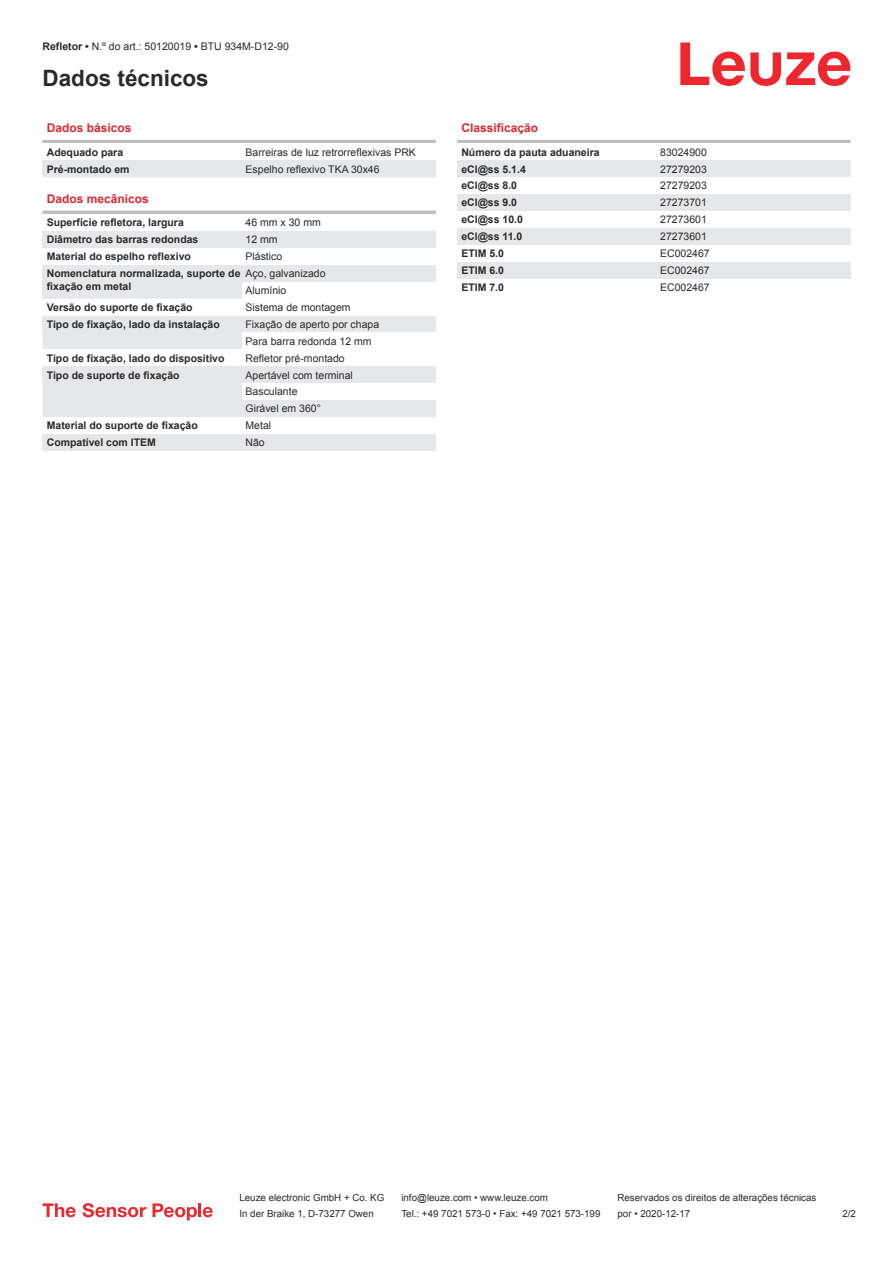
<style>
.page{position:relative;width:893px;height:1263px;background:#fff}
.page>*{position:absolute;margin:0;border:0;box-sizing:border-box;transform-origin:0 0}
.t1{font:700 22.5px "Arial";color:#2b292a}
.t2{font:700 12px "Arial";color:#db2a30}
.t3{font:700 10.5px/12.6px "Arial";color:#2b292a}
.t4{font:10.5px/17px "Arial";color:#2b292a}
.t5{font:9.75px "Arial";color:#2b292a}
.s1{font-weight:700}
</style>
<div class="page">
<svg style="left:680px;top:43px;width:170px;height:43px"></svg>
<div style="left:43px;top:294px;width:199px;height:123px;background:#e6e7e9"></div>
<hr style="left:43px;top:140px;width:393px;height:3px;background:#bdbfc1">
<div style="left:43px;top:160px;width:199px;height:17px;background:#e6e7e9"></div>
<div style="left:242px;top:160px;width:194px;height:17px;background:#e6e7e9"></div>
<hr style="left:43px;top:211px;width:393px;height:3px;background:#bdbfc1">
<div style="left:43px;top:231px;width:199px;height:17px;background:#e6e7e9"></div>
<div style="left:242px;top:231px;width:194px;height:17px;background:#e6e7e9"></div>
<div style="left:43px;top:265px;width:199px;height:29px;background:#e6e7e9"></div>
<div style="left:242px;top:265px;width:194px;height:17px;background:#e6e7e9"></div>
<div style="left:43px;top:299px;width:199px;height:17px;background:#fff"></div>
<div style="left:43px;top:316px;width:199px;height:16px;background:#e6e7e9"></div>
<div style="left:242px;top:316px;width:194px;height:16px;background:#e6e7e9"></div>
<div style="left:43px;top:349px;width:199px;height:17px;background:#fff"></div>
<div style="left:43px;top:366px;width:199px;height:17px;background:#e6e7e9"></div>
<div style="left:242px;top:366px;width:194px;height:51px;background:#e6e7e9"></div>
<div style="left:242px;top:383px;width:194px;height:17px;background:#fff"></div>
<div style="left:43px;top:434px;width:199px;height:17px;background:#e6e7e9"></div>
<div style="left:242px;top:434px;width:194px;height:17px;background:#e6e7e9"></div>
<hr style="left:457px;top:140px;width:393px;height:3px;background:#bdbfc1">
<div style="left:457px;top:160px;width:200px;height:17px;background:#e6e7e9"></div>
<div style="left:657px;top:160px;width:193px;height:17px;background:#e6e7e9"></div>
<div style="left:457px;top:194px;width:200px;height:17px;background:#e6e7e9"></div>
<div style="left:657px;top:194px;width:193px;height:17px;background:#e6e7e9"></div>
<div style="left:457px;top:228px;width:200px;height:17px;background:#e6e7e9"></div>
<div style="left:657px;top:228px;width:193px;height:17px;background:#e6e7e9"></div>
<div style="left:457px;top:262px;width:200px;height:17px;background:#e6e7e9"></div>
<div style="left:657px;top:262px;width:193px;height:17px;background:#e6e7e9"></div>
<svg style="left:43px;top:1203px;width:33px;height:14px"></svg>
<svg style="left:83px;top:1203px;width:63px;height:14px"></svg>
<svg style="left:153px;top:1203px;width:44px;height:17px"></svg>
<hr style="left:198px;top:1203px;width:3px;height:14px;background:#ed272d">
<svg style="left:203px;top:1207px;width:10px;height:10px"></svg>
<p class="t4" style="left:43px;top:39px;width:248px"><span class="s1">Refletor •</span> N.º do art.: 50120019 <span class="s1">•</span> BTU 934M-D12-90</p>
<h1 class="t1" style="left:43px;top:70px;width:168px">Dados técnicos</h1>
<p class="t2" style="left:47px;top:123px;width:86px">Dados básicos</p>
<p class="t3" style="left:47px;top:147px;width:78px">Adequado para</p>
<p class="t4" style="left:246px;top:144px;width:172px">Barreiras de luz retrorreflexivas PRK</p>
<p class="t3" style="left:47px;top:164px;width:84px">Pré-montado em</p>
<p class="t4" style="left:246px;top:161px;width:136px">Espelho reflexivo TKA 30x46</p>
<p class="t2" style="left:47px;top:194px;width:104px">Dados mecânicos</p>
<p class="t3" style="left:47px;top:217px;width:139px">Superfície refletora, largura</p>
<p class="t4" style="left:246px;top:215px;width:77px">46 mm x 30 mm</p>
<p class="t3" style="left:47px;top:234px;width:153px">Diâmetro das barras redondas</p>
<p class="t4" style="left:246px;top:232px;width:34px">12 mm</p>
<p class="t3" style="left:47px;top:251px;width:146px">Material do espelho reflexivo</p>
<p class="t4" style="left:246px;top:249px;width:38px">Plástico</p>
<p class="t3" style="left:47px;top:268px;width:195px">Nomenclatura normalizada, suporte de fixação em metal</p>
<p class="t4" style="left:246px;top:266px;width:81px">Aço, galvanizado<br>Alumínio</p>
<p class="t3" style="left:47px;top:302px;width:147px">Versão do suporte de fixação</p>
<p class="t4" style="left:246px;top:300px;width:107px">Sistema de montagem</p>
<p class="t3" style="left:47px;top:319px;width:175px">Tipo de fixação, lado da instalação</p>
<p class="t4" style="left:246px;top:317px;width:135px">Fixação de aperto por chapa<br>Para barra redonda 12 mm</p>
<p class="t3" style="left:47px;top:353px;width:179px">Tipo de fixação, lado do dispositivo</p>
<p class="t4" style="left:246px;top:350px;width:101px">Refletor pré-montado</p>
<p class="t3" style="left:47px;top:369px;width:134px">Tipo de suporte de fixação</p>
<p class="t4" style="left:246px;top:367px;width:109px">Apertável com terminal<br>Basculante<br>Girável em 360°</p>
<p class="t3" style="left:47px;top:420px;width:153px">Material do suporte de fixação</p>
<p class="t4" style="left:246px;top:418px;width:27px">Metal</p>
<p class="t3" style="left:47px;top:437px;width:111px">Compatível com ITEM</p>
<p class="t4" style="left:246px;top:435px;width:21px">Não</p>
<p class="t2" style="left:461px;top:123px;width:78px">Classificação</p>
<p class="t3" style="left:461px;top:147px;width:140px">Número da pauta aduaneira</p>
<p class="t4" style="left:660px;top:144px;width:48px">83024900</p>
<p class="t3" style="left:461px;top:164px;width:66px">eCl@ss 5.1.4</p>
<p class="t4" style="left:660px;top:161px;width:48px">27279203</p>
<p class="t3" style="left:461px;top:180px;width:57px">eCl@ss 8.0</p>
<p class="t4" style="left:660px;top:178px;width:48px">27279203</p>
<p class="t3" style="left:461px;top:197px;width:57px">eCl@ss 9.0</p>
<p class="t4" style="left:660px;top:195px;width:48px">27273701</p>
<p class="t3" style="left:461px;top:214px;width:63px">eCl@ss 10.0</p>
<p class="t4" style="left:660px;top:212px;width:48px">27273601</p>
<p class="t3" style="left:461px;top:231px;width:63px">eCl@ss 11.0</p>
<p class="t4" style="left:660px;top:229px;width:48px">27273601</p>
<p class="t3" style="left:461px;top:248px;width:44px">ETIM 5.0</p>
<p class="t4" style="left:660px;top:246px;width:51px">EC002467</p>
<p class="t3" style="left:461px;top:265px;width:44px">ETIM 6.0</p>
<p class="t4" style="left:660px;top:263px;width:51px">EC002467</p>
<p class="t3" style="left:461px;top:282px;width:44px">ETIM 7.0</p>
<p class="t4" style="left:660px;top:280px;width:51px">EC002467</p>
<p class="t5" style="left:239px;top:1194px;width:146px">Leuze electronic GmbH + Co. KG</p>
<p class="t5" style="left:401px;top:1194px;width:148px">info@leuze.com • www.leuze.com</p>
<p class="t5" style="left:617px;top:1194px;width:200px">Reservados os direitos de alterações técnicas</p>
<p class="t5" style="left:239px;top:1210px;width:136px">In der Braike 1, D-73277 Owen</p>
<p class="t5" style="left:401px;top:1210px;width:201px">Tel.: +49 7021 573-0 • Fax: +49 7021 573-199</p>
<p class="t5" style="left:617px;top:1210px;width:74px">por • 2020-12-17</p>
<p class="t5" style="left:842px;top:1210px;width:15px">2 /2</p>
</div>
